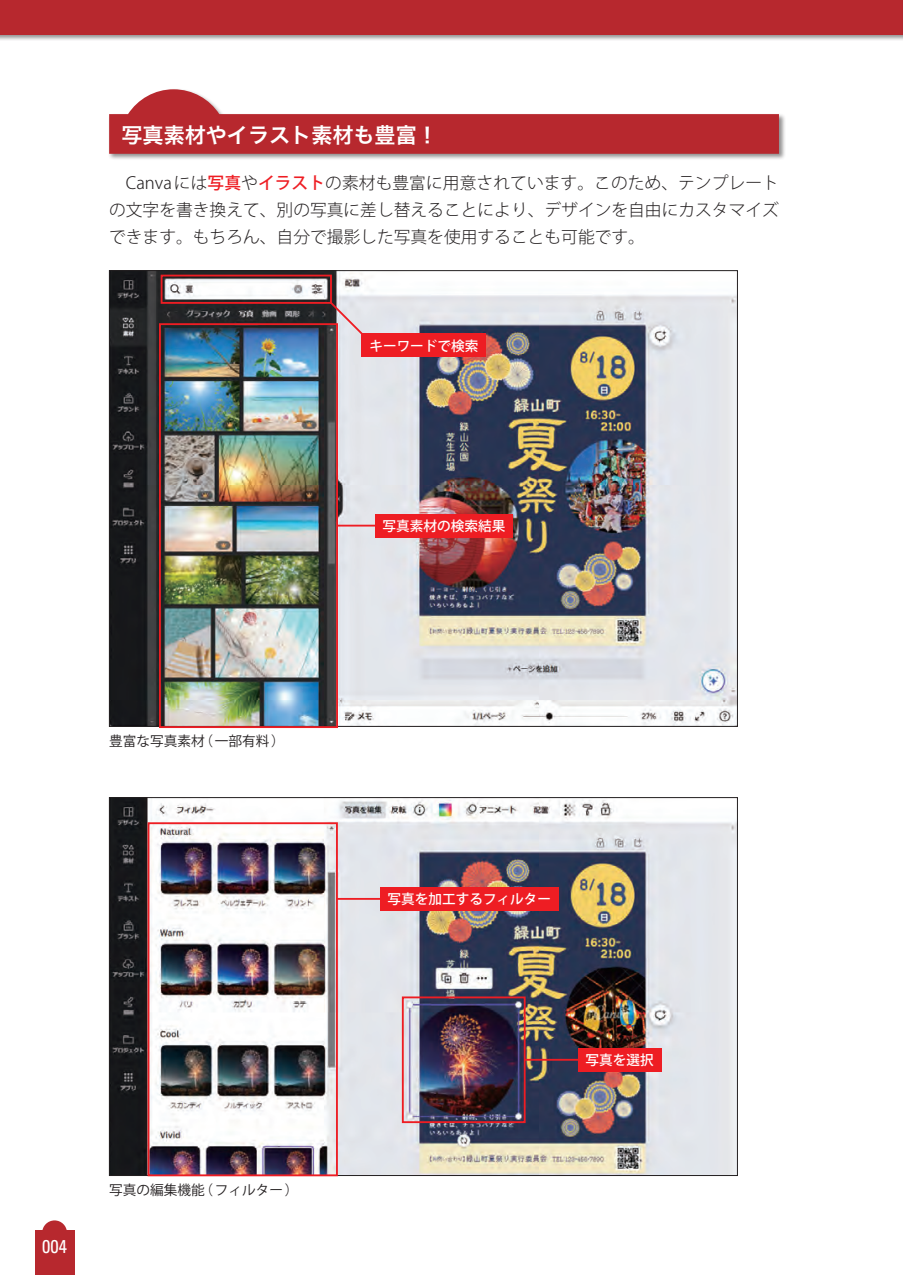
<style>
.page{position:relative;width:903px;height:1275px;background:#fff}
.page>*{position:absolute;margin:0;border:0;box-sizing:border-box;transform-origin:0 0}
.t1{font:21px "Hira Kaku Pro W6";color:#fff}
.t2{font:condensed 18.55px "Univers";color:#fff}
.t3{font:300 16.8px/27.3px "Koz Go Pro";color:#231f20;text-align:justify}
.t4{font:500 13.65px "Koz Go Pro";color:#fff}
.t5{font:13.65px "Koz Go Pro";color:#231f20}
.s1{font-weight:500;color:#ee1d23}
</style>
<div class="page">
<div style="left:35px;top:1230px;width:39px;height:45px;background:#b7282e"></div>
<div style="left:42px;top:1220px;width:25px;height:25px;background:#b7282e;border-radius:50%"></div>
<div style="left:0;top:0;width:903px;height:42px;background:#231f20;opacity:.5"></div>
<div style="left:0;top:0;width:903px;height:35px;background:#b7282e"></div>
<hr style="left:901px;top:0;width:2px;height:42px;background:#231f20;opacity:.5">
<hr style="left:902px;top:0;width:1px;height:35px;background:#b7282e">
<div style="left:108px;top:88px;width:678px;height:72px;background:#231f20;opacity:.5"></div>
<svg style="left:109px;top:89px;width:670px;height:65px"></svg>
<img style="left:111px;top:272px;width:625px;height:453px">
<img style="left:111px;top:799px;width:625px;height:375px">
<div style="left:161px;top:275px;width:171px;height:29px;border:2px solid #ee1d23"></div>
<svg style="left:328px;top:300px;width:53px;height:53px;background:#c8bfc4"></svg>
<div style="left:362px;top:334px;width:124px;height:23px;background:#ee1d23"></div>
<div style="left:159px;top:323px;width:179px;height:405px;border:2px solid #ee1d23"></div>
<hr style="left:337px;top:525px;width:95px;height:2px;background:#ee1d23">
<div style="left:375px;top:514px;width:138px;height:23px;background:#ee1d23"></div>
<div style="left:402px;top:996px;width:124px;height:127px;border:2px solid #ee1d23"></div>
<hr style="left:524px;top:1059px;width:76px;height:2px;background:#ee1d23">
<div style="left:578px;top:1048px;width:83px;height:23px;background:#ee1d23"></div>
<div style="left:148px;top:822px;width:190px;height:354px;border:2px solid #ee1d23"></div>
<hr style="left:337px;top:898px;width:51px;height:2px;background:#ee1d23">
<div style="left:380px;top:887px;width:179px;height:24px;background:#ee1d23"></div>
<p class="t1" style="left:122px;top:116px;width:318px">写真素材やイラスト素材も豊富！</p>
<p class="t3" style="left:109px;top:169px;width:671px">　Canva には<span class="s1">写真</span>や<span class="s1">イラスト</span>の素材も豊富に用意されています。このため、テンプレートの文字を書き換えて、別の写真に差し替えることにより、デザインを自由にカスタマイズできます。もちろん、自分で撮影した写真を使用することも可能です。</p>
<p class="t4" style="left:369px;top:337px;width:111px">キーワードで検索</p>
<p class="t4" style="left:383px;top:517px;width:124px">写真素材の検索結果</p>
<p class="t5" style="left:109px;top:732px;width:177px">豊富な写真素材（一部有料）</p>
<p class="t2" style="left:42px;top:1234px;width:26px">004</p>
<p class="t5" style="left:109px;top:1181px;width:191px">写真の編集機能（フィルター）</p>
<p class="t4" style="left:387px;top:890px;width:165px">写真を加工するフィルター</p>
<p class="t4" style="left:585px;top:1051px;width:70px">写真を選択</p>
</div>
